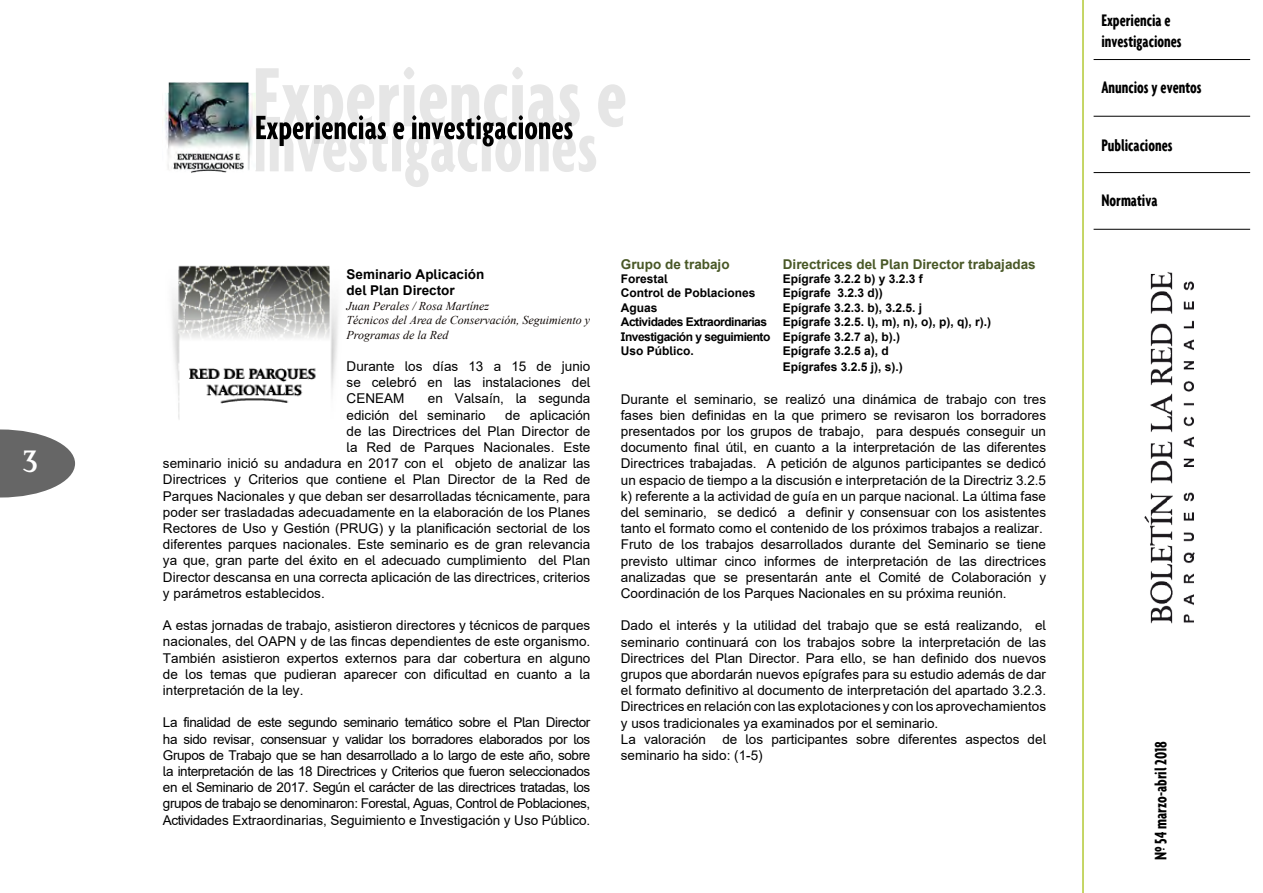
<style>
.page{position:relative;width:1263px;height:893px;background:#fff}
.page>*{position:absolute;margin:0;border:0;box-sizing:border-box;transform-origin:0 0}
.t1{font:30px "Palermo";color:#fff}
.t2{font:700 extra-condensed 18px/21.6px "Agenda";color:#000}
.t3{font:13.5px/16.2px "Arial";color:#000;text-align:justify}
.t4{font:700 13.5px "Arial";color:#495827}
.t5{font:700 13.5px/16.2px "Arial";color:#000}
.t6{font:700 12px/16.2px "Arial";color:#000}
.t7{font:700 12px/14.4px "Arial";letter-spacing:-.02em;color:#000}
.t8{font:italic 12px/14.4px "Times New Roman";color:#100906}
.t9{font:700 12px "Arial";letter-spacing:-.04em;color:#000}
</style>
<div class="page">
<svg style="left:0;top:429px;width:75px;height:68px"></svg>
<img style="left:1126px;top:115px;width:83px;height:509px">
<hr style="left:1082px;top:0;width:2px;height:893px;background:#b3c935">
<hr style="left:1093px;top:59px;width:157px;height:1px;background:#000">
<hr style="left:1093px;top:172px;width:157px;height:1px;background:#000">
<hr style="left:1093px;top:116px;width:157px;height:1px;background:#000">
<hr style="left:1093px;top:229px;width:157px;height:1px;background:#000">
<svg style="left:255px;top:67px;width:370px;height:120px"></svg>
<img style="left:165px;top:82px;width:90px;height:91px">
<img style="left:172px;top:265px;width:166px;height:154px">
<h1 class="t1" style="left:22px;top:444px;width:19px">3</h1>
<p class="t5" style="left:347px;top:266px;width:139px">Seminario Aplicación del Plan Director</p>
<p class="t8" style="left:347px;top:298px;width:245px">Juan Perales / Rosa Martínez<br>Técnicos del Area de Conservación, Seguimiento y<br>Programas de la Red</p>
<p class="t3" style="left:347px;top:358px;width:245px">Durante los días 13 a 15 de junio se celebró en las instalaciones del CENEAM</p>
<p class="t3" style="left:347px;top:390px;width:245px;text-indent:81px">en Valsaín, la segunda edición del seminario</p>
<p class="t3" style="left:505px;top:407px;width:87px">de aplicación</p>
<p class="t3" style="left:347px;top:423px;width:245px">de las Directrices del Plan Director de</p>
<p class="t3" style="left:347px;top:439px;width:245px">la Red de Parques Nacionales. Este</p>
<p class="t3" style="left:163px;top:455px;width:429px">seminario inició su andadura en 2017 con el objeto de analizar las</p>
<p class="t3" style="left:163px;top:471px;width:429px">Directrices y Criterios que contiene el Plan Director de la Red de</p>
<p class="t3" style="left:163px;top:488px;width:429px">Parques Nacionales y que deban ser desarrolladas técnicamente, para</p>
<p class="t3" style="left:163px;top:504px;width:429px">poder ser trasladadas adecuadamente en la elaboración de los Planes</p>
<p class="t3" style="left:163px;top:520px;width:429px">Rectores de Uso y Gestión (PRUG) y la planificación sectorial de los</p>
<p class="t3" style="left:163px;top:536px;width:429px">diferentes parques nacionales. Este seminario es de gran relevancia</p>
<p class="t3" style="left:163px;top:552px;width:429px">ya que, gran parte del éxito en el adecuado cumplimiento del Plan</p>
<p class="t3" style="left:163px;top:569px;width:429px">Director descansa en una correcta aplicación de las directrices, criterios</p>
<p class="t3" style="left:163px;top:585px;width:163px">y parámetros establecidos.</p>
<p class="t3" style="left:163px;top:617px;width:429px">A estas jornadas de trabajo, asistieron directores y técnicos de parques nacionales, del OAPN y de las fincas dependientes de este organismo.<br>También asistieron expertos externos para dar cobertura en alguno de los temas que pudieran aparecer con dificultad en cuanto a la interpretación de la ley.</p>
<p class="t3" style="left:163px;top:714px;width:429px">La finalidad de este segundo seminario temático sobre el Plan Director ha sido revisar, consensuar y validar los borradores elaborados por los Grupos de Trabajo que se han desarrollado a lo largo de este año, sobre la interpretación de las 18 Directrices y Criterios que fueron seleccionados en el Seminario de 2017. Según el carácter de las directrices tratadas, los grupos de trabajo se denominaron: Forestal, Aguas, Control de Poblaciones, Actividades Extraordinarias, Seguimiento e Investigación y Uso Público.</p>
<p class="t4" style="left:621px;top:254px;width:110px">Grupo de trabajo</p>
<p class="t4" style="left:783px;top:254px;width:254px">Directrices del Plan Director trabajadas</p>
<p class="t6" style="left:621px;top:271px;width:49px">Forestal</p>
<p class="t6" style="left:783px;top:271px;width:142px">Epígrafe 3.2.2 b) y 3.2.3 f</p>
<p class="t6" style="left:621px;top:285px;width:136px">Control de Poblaciones</p>
<p class="t6" style="left:783px;top:285px;width:102px">Epígrafe 3.2.3 d))</p>
<p class="t6" style="left:621px;top:300px;width:38px">Aguas</p>
<p class="t6" style="left:783px;top:300px;width:141px">Epígrafe 3.2.3. b), 3.2.5. j</p>
<p class="t9" style="left:621px;top:313px;width:148px">Actividades Extraordinarias</p>
<p class="t7" style="left:621px;top:315px;width:372px;text-indent:162px">Epígrafe 3.2.5. l), m), n), o), p), q), r).)<br>Investigación y seguimiento Epígrafe 3.2.7 a), b).)<br>Uso Público.</p>
<p class="t6" style="left:783px;top:343px;width:122px">Epígrafe 3.2.5 a), d<br>Epígrafes 3.2.5 j), s).)</p>
<p class="t3" style="left:621px;top:391px;width:427px;text-align:left">Durante el seminario, se realizó una dinámica de trabajo con tres fases bien definidas en la que primero se revisaron los borradores presentados por los grupos de trabajo, para después conseguir un documento final útil, en cuanto a la interpretación de las diferentes Directrices trabajadas. A petición de algunos participantes se dedicó un espacio de tiempo a la discusión e interpretación de la Directriz 3.2.5 k) referente a la actividad de guía en un parque nacional. La última fase del seminario, se dedicó a definir y consensuar con los asistentes tanto el formato como el contenido de los próximos trabajos a realizar.<br>Fruto de los trabajos desarrollados durante del Seminario se tiene previsto ultimar cinco informes de interpretación de las directrices analizadas que se presentarán ante el Comité de Colaboración y Coordinación de los Parques Nacionales en su próxima reunión.</p>
<p class="t3" style="left:621px;top:617px;width:427px;text-align:left">Dado el interés y la utilidad del trabajo que se está realizando, el seminario continuará con los trabajos sobre la interpretación de las Directrices del Plan Director. Para ello, se han definido dos nuevos grupos que abordarán nuevos epígrafes para su estudio además de dar el formato definitivo al documento de interpretación del apartado 3.2.3.<br>Directrices en relación con las explotaciones y con los aprovechamientos y usos tradicionales ya examinados por el seminario.<br>La valoración de los participantes sobre diferentes aspectos del seminario ha sido: (1-5)</p>
<h2 class="t2" style="left:1101px;top:9px;width:82px">Experiencia e investigaciones</h2>
<h2 class="t2" style="left:1101px;top:76px;width:102px">Anuncios y eventos</h2>
<h2 class="t2" style="left:1101px;top:134px;width:73px">Publicaciones</h2>
<h2 class="t2" style="left:1101px;top:189px;width:58px">Normativa</h2>
<h2 class="t2" style="left:1149px;top:860px;width:121px;rotate:-90deg">Nº 54 marzo-abril 2018</h2>
</div>
